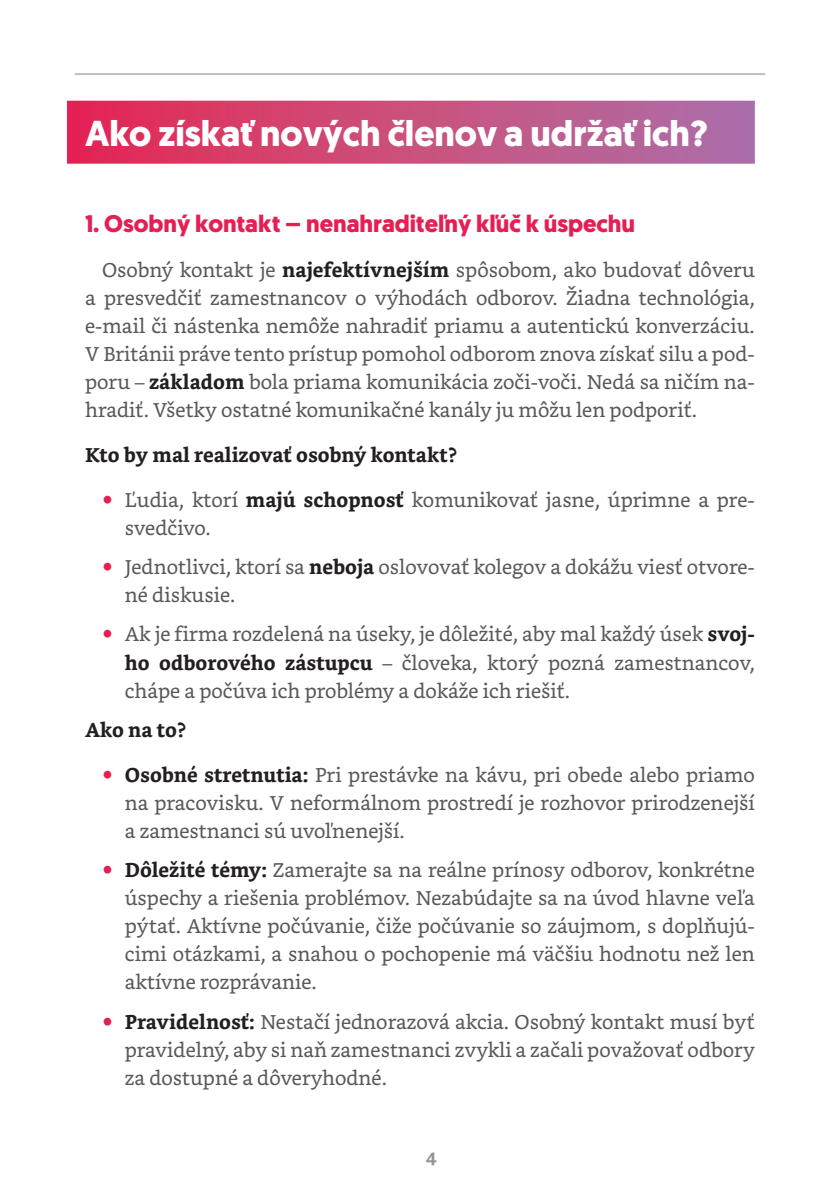
<style>
.page{position:relative;width:840px;height:1191px;background:#fff}
.page>*{position:absolute;margin:0;border:0;box-sizing:border-box;transform-origin:0 0}
.t1{font:700 36px "Geomanist";color:#fff}
.t2{font:700 24px "Geomanist";color:#e41f54}
.t3{font:20px/28px "Bookerly";color:#58595b;text-align:justify}
.t4{font:700 20px "Bookerly";color:#231f20}
.t5{font:700 18px "Bookerly";color:#939598}
.s1{font-weight:700;color:#231f20}
</style>
<div class="page">
<hr style="left:75px;top:73px;width:689px;height:2px;background:#bcbec0">
<div style="left:69px;top:103px;width:683px;height:59px;background:linear-gradient(to right,#e62952,#ad72a9)"></div>
<h1 class="t1" style="left:85px;top:109px;width:623px">Ako získať nových členov a udržať ich?</h1>
<p class="t2" style="left:85px;top:207px;width:551px">1. Osobný kontakt – nenahraditeľný kľúč k úspechu</p>
<p class="t3" style="left:85px;top:256px;width:670px;text-indent:17px">Osobný kontakt je <span class="s1">najefektívnejším</span> spôsobom, ako budovať dôveru a presvedčiť zamestnancov o výhodách odborov. Žiadna technológia, e-mail či nástenka nemôže nahradiť priamu a autentickú konverzáciu.<br>V Británii práve tento prístup pomohol odborom znova získať silu a pod&shy;poru – <span class="s1">základom</span> bola priama komunikácia zoči-voči. Nedá sa ničím na&shy;hradiť. Všetky ostatné komunikačné kanály ju môžu len podporiť.</p>
<p class="t4" style="left:85px;top:443px;width:373px">Kto by mal realizovať osobný kontakt?</p>
<p class="t3" style="left:125px;top:486px;width:631px">Ľudia, ktorí <span class="s1">majú schopnosť</span> komunikovať jasne, úprimne a pre&shy;svedčivo.</p>
<p class="t3" style="left:125px;top:553px;width:631px">Jednotlivci, ktorí sa <span class="s1">neboja</span> oslovovať kolegov a dokážu viesť otvore&shy;né diskusie.</p>
<p class="t3" style="left:125px;top:620px;width:631px">Ak je firma rozdelená na úseky, je dôležité, aby mal každý úsek <span class="s1">svoj&shy;ho odborového zástupcu</span> – človeka, ktorý pozná zamestnancov, chápe a počúva ich problémy a dokáže ich riešiť.</p>
<p class="t4" style="left:85px;top:718px;width:103px">Ako na to?</p>
<p class="t3" style="left:125px;top:761px;width:631px"><span class="s1">Osobné stretnutia:</span> Pri prestávke na kávu, pri obede alebo priamo na pracovisku. V neformálnom prostredí je rozhovor prirodzenejší a zamestnanci sú uvoľnenejší.</p>
<p class="t3" style="left:125px;top:856px;width:631px"><span class="s1">Dôležité témy:</span> Zamerajte sa na reálne prínosy odborov, konkrétne úspechy a riešenia problémov. Nezabúdajte sa na úvod hlavne veľa pýtať. Aktívne počúvanie, čiže počúvanie so záujmom, s doplňujú&shy;cimi otázkami, a snahou o pochopenie má väčšiu hodnotu než len aktívne rozprávanie.</p>
<p class="t3" style="left:125px;top:1007px;width:631px"><span class="s1">Pravidelnosť:</span> Nestačí jednorazová akcia. Osobný kontakt musí byť pravidelný, aby si naň zamestnanci zvykli a začali považovať odbory za dostupné a dôveryhodné.</p>
<p class="t5" style="left:425px;top:1148px;width:12px">4</p>
</div>
